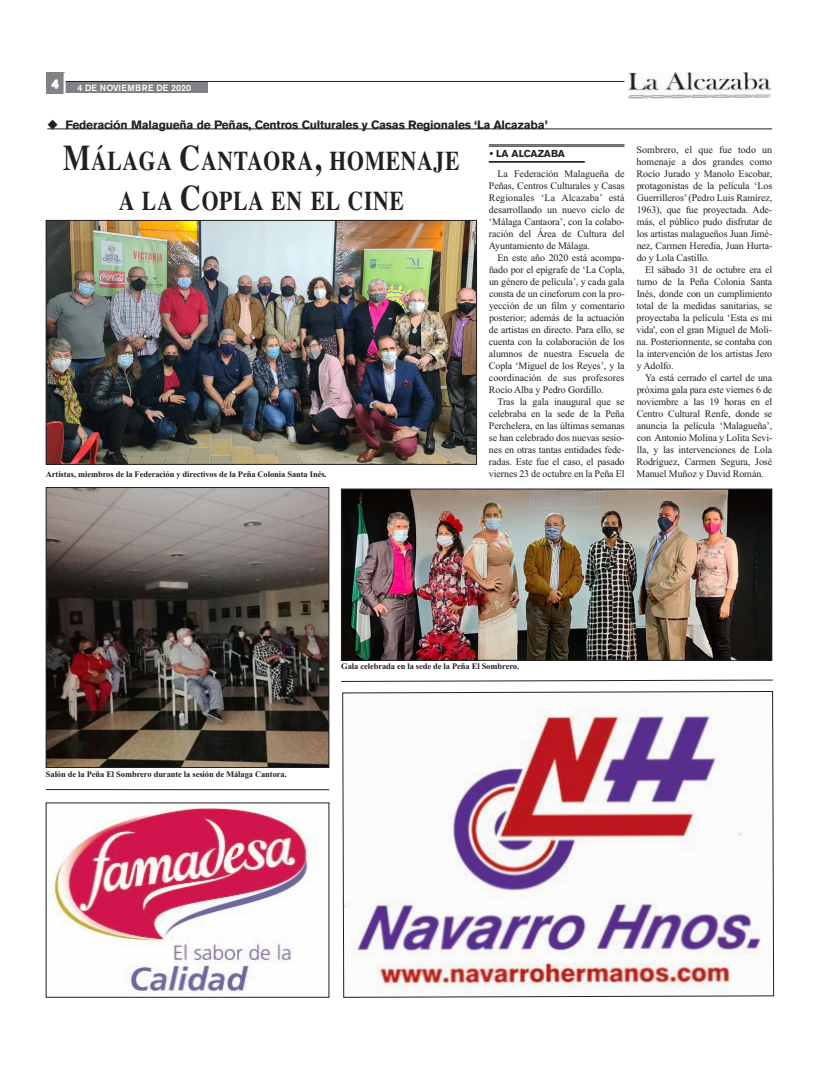
<style>
.page{position:relative;width:818px;height:1067px;background:#fff}
.page>*{position:absolute;margin:0;border:0;box-sizing:border-box;transform-origin:0 0}
.t1{font:700 27px/40px "Times";letter-spacing:.035em;color:#231f20;text-align:center;scale:.8 1}
.t2{font:700 12px "Akzidenz Grotesk BE";letter-spacing:-.015em;color:#231f20}
.t3{font:700 12px "Akzidenz Grotesk BE";color:#fff}
.t4{font:10px "Times New Roman";letter-spacing:-.01em;color:#231f20}
.t5{font:10px "Times New Roman";letter-spacing:.01em;color:#231f20}
.t6{font:700 10px "Akzidenz Grotesk BE";color:#231f20}
.t7{font:500 9px "Akzidenz Grotesk BE";color:#fff}
.t8{font:700 8.5px "Times New Roman";letter-spacing:-.01em;color:#231f20}
.s1{font-size:36px}
</style>
<div class="page">
<hr style="left:488px;top:144px;width:136px;height:1px;background:#231f20">
<hr style="left:488px;top:146px;width:136px;height:1px;background:#231f20">
<hr style="left:488px;top:161px;width:96px;height:1px;background:#231f20">
<hr style="left:488px;top:162px;width:96px;height:1px;background:#231f20">
<img style="left:343px;top:491px;width:427px;height:167px">
<div style="left:341px;top:489px;width:431px;height:171px;border:1px solid #231f20"></div>
<hr style="left:47px;top:129px;width:725px;height:1px;background:#231f20">
<img style="left:48px;top:222px;width:426px;height:241px">
<div style="left:46px;top:220px;width:430px;height:245px;border:1px solid #231f20"></div>
<img style="left:48px;top:489px;width:279px;height:277px">
<div style="left:46px;top:487px;width:283px;height:281px;border:1px solid #231f20"></div>
<svg style="left:342px;top:691px;width:432px;height:307px"></svg>
<svg style="left:342px;top:680px;width:430px;height:1px"></svg>
<img style="left:628px;top:72px;width:143px;height:26px">
<div style="left:61px;top:82px;width:147px;height:11px;background:#808285"></div>
<hr style="left:65px;top:81px;width:559px;height:1px;background:#231f20">
<div style="left:46px;top:73px;width:18px;height:21px;background:#808285"></div>
<svg style="left:52px;top:80px;width:7px;height:8px"></svg>
<hr style="left:64px;top:73px;width:2px;height:21px;background:#fff">
<img style="left:52px;top:805px;width:259px;height:190px">
<hr style="left:46px;top:789px;width:283px;height:1px;background:#231f20">
<p class="t3" style="left:52px;top:79px;width:8px">4</p>
<p class="t7" style="left:77px;top:85px;width:115px">4 DE NOVIEMBRE DE 2020</p>
<p class="t2" style="left:47px;top:120px;width:502px">◆ Federación Malagueña de Peñas, Centros Culturales y Casas Regionales ‘La Alcazaba’</p>
<p class="t1" style="left:63px;top:140px;width:496px"><span class="s1">M</span>ÁLAGA <span class="s1">C</span>ANTAORA<span class="s1">,</span> HOMENAJE<br>A LA <span class="s1">C</span>OPLA EN EL CINE</p>
<p class="t6" style="left:489px;top:150px;width:77px">• LA ALCAZABA</p>
<p class="t4" style="left:497px;top:168px;width:129px">La Federación Malagueña de</p>
<p class="t4" style="left:489px;top:180px;width:137px">Peñas, Centros Culturales y Casas</p>
<p class="t5" style="left:489px;top:192px;width:137px">Regionales ‘La Alcazaba’ está</p>
<p class="t4" style="left:489px;top:204px;width:137px">desarrollando un nuevo ciclo de</p>
<p class="t4" style="left:489px;top:216px;width:137px">‘Málaga Cantaora’, con la colabo-</p>
<p class="t4" style="left:489px;top:228px;width:137px">ración del Área de Cultura del</p>
<p class="t4" style="left:489px;top:240px;width:103px">Ayuntamiento de Málaga.</p>
<p class="t4" style="left:497px;top:252px;width:129px">En este año 2020 está acompa-</p>
<p class="t4" style="left:489px;top:264px;width:137px">ñado por el epígrafe de ‘La Copla,</p>
<p class="t4" style="left:489px;top:276px;width:137px">un género de película’, y cada gala</p>
<p class="t4" style="left:489px;top:288px;width:137px">consta de un cineforum con la pro-</p>
<p class="t4" style="left:489px;top:300px;width:137px">yección de un film y comentario</p>
<p class="t4" style="left:489px;top:312px;width:137px">posterior; además de la actuación</p>
<p class="t4" style="left:489px;top:324px;width:137px">de artistas en directo. Para ello, se</p>
<p class="t4" style="left:489px;top:336px;width:137px">cuenta con la colaboración de los</p>
<p class="t4" style="left:489px;top:348px;width:137px">alumnos de nuestra Escuela de</p>
<p class="t4" style="left:488px;top:360px;width:137px">Copla ‘Miguel de los Reyes’, y la</p>
<p class="t4" style="left:488px;top:372px;width:137px">coordinación de sus profesores</p>
<p class="t4" style="left:489px;top:384px;width:116px">Rocío Alba y Pedro Gordillo.</p>
<p class="t4" style="left:497px;top:396px;width:129px">Tras la gala inaugural que se</p>
<p class="t4" style="left:489px;top:408px;width:137px">celebraba en la sede de la Peña</p>
<p class="t4" style="left:489px;top:420px;width:137px">Perchelera, en las últimas semanas</p>
<p class="t4" style="left:489px;top:432px;width:137px">se han celebrado dos nuevas sesio-</p>
<p class="t4" style="left:489px;top:444px;width:137px">nes en otras tantas entidades fede-</p>
<p class="t4" style="left:489px;top:456px;width:137px">radas. Este fue el caso, el pasado</p>
<p class="t4" style="left:489px;top:468px;width:137px">viernes 23 de octubre en la Peña El</p>
<p class="t8" style="left:46px;top:469px;width:282px">Artistas, miembros de la Federación y directivos de la Peña Colonia Santa Inés.</p>
<p class="t4" style="left:636px;top:144px;width:137px">Sombrero, el que fue todo un</p>
<p class="t4" style="left:636px;top:156px;width:137px">homenaje a dos grandes como</p>
<p class="t4" style="left:636px;top:168px;width:137px">Rocío Jurado y Manolo Escobar,</p>
<p class="t4" style="left:636px;top:180px;width:137px">protagonistas de la película ‘Los</p>
<p class="t4" style="left:636px;top:192px;width:137px">Guerrilleros’(Pedro Luis Ramírez,</p>
<p class="t4" style="left:636px;top:204px;width:137px">1963), que fue proyectada. Ade-</p>
<p class="t4" style="left:636px;top:216px;width:137px">más, el público pudo disfrutar de</p>
<p class="t4" style="left:636px;top:228px;width:137px">los artistas malagueños Juan Jimé-</p>
<p class="t4" style="left:636px;top:240px;width:137px">nez, Carmen Heredia, Juan Hurta-</p>
<p class="t4" style="left:636px;top:252px;width:74px">do y Lola Castillo.</p>
<p class="t4" style="left:645px;top:264px;width:129px">El sábado 31 de octubre era el</p>
<p class="t4" style="left:636px;top:276px;width:137px">turno de la Peña Colonia Santa</p>
<p class="t4" style="left:636px;top:288px;width:137px">Inés, donde con un cumplimiento</p>
<p class="t4" style="left:636px;top:300px;width:137px">total de la medidas sanitarias, se</p>
<p class="t4" style="left:636px;top:312px;width:137px">proyectaba la película ‘Esta es mi</p>
<p class="t4" style="left:636px;top:324px;width:137px">vida', con el gran Miguel de Moli-</p>
<p class="t4" style="left:636px;top:336px;width:137px">na. Posteriormente, se contaba con</p>
<p class="t4" style="left:636px;top:348px;width:137px">la intervención de los artistas Jero</p>
<p class="t4" style="left:636px;top:360px;width:38px">y Adolfo.</p>
<p class="t4" style="left:645px;top:372px;width:129px">Ya está cerrado el cartel de una</p>
<p class="t4" style="left:636px;top:384px;width:137px">próxima gala para este viernes 6 de</p>
<p class="t4" style="left:636px;top:396px;width:137px">noviembre a las 19 horas en el</p>
<p class="t4" style="left:636px;top:408px;width:137px">Centro Cultural Renfe, donde se</p>
<p class="t4" style="left:636px;top:420px;width:137px">anuncia la película ‘Malagueña’,</p>
<p class="t4" style="left:636px;top:432px;width:137px">con Antonio Molina y Lolita Sevi-</p>
<p class="t4" style="left:636px;top:444px;width:137px">lla, y las intervenciones de Lola</p>
<p class="t4" style="left:636px;top:456px;width:137px">Rodríguez, Carmen Segura, José</p>
<p class="t4" style="left:636px;top:468px;width:129px">Manuel Muñoz y David Román.</p>
<p class="t8" style="left:46px;top:769px;width:242px">Salón de la Peña El Sombrero durante la sesión de Málaga Cantora.</p>
<p class="t8" style="left:341px;top:661px;width:179px">Gala celebrada en la sede de la Peña El Sombrero.</p>
</div>
